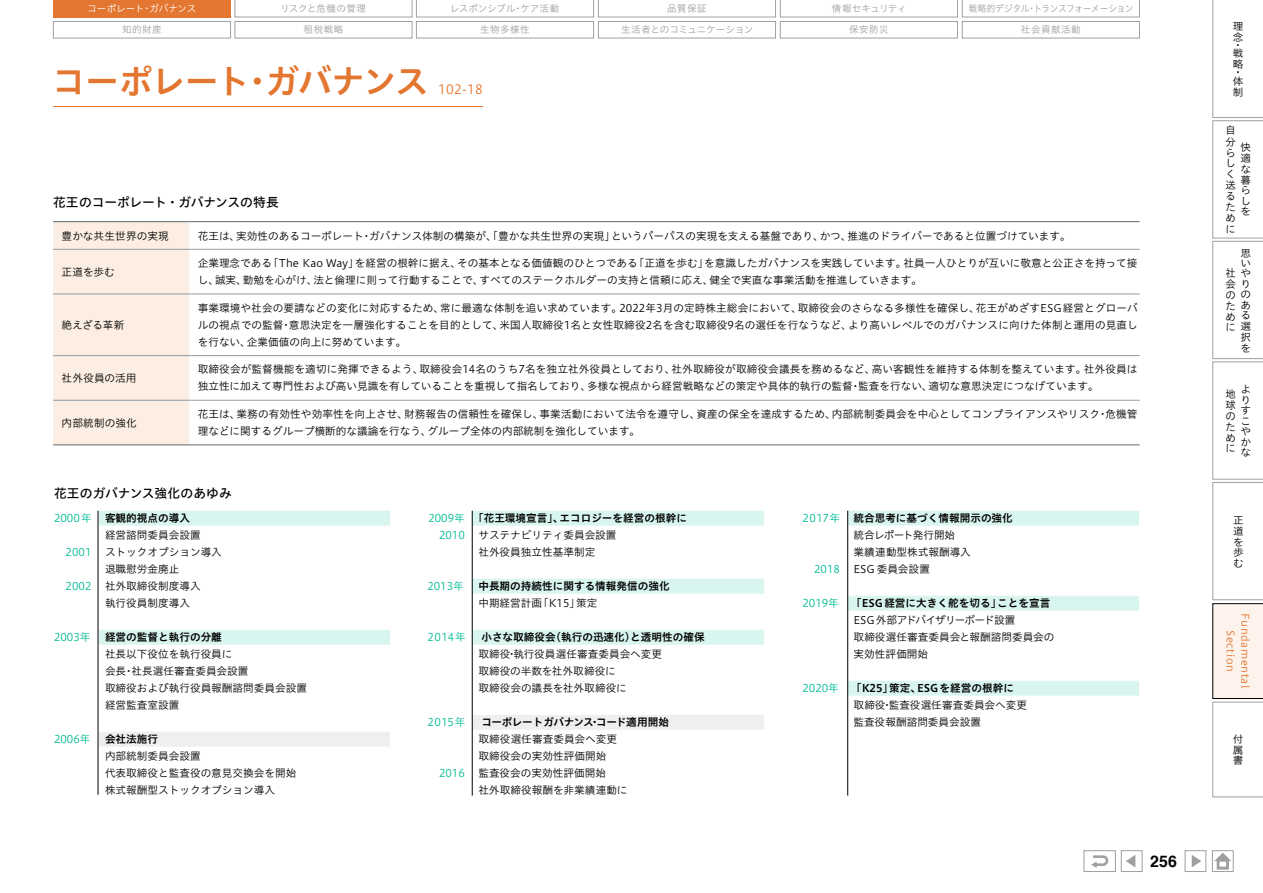
<style>
.page{position:relative;width:1263px;height:893px;background:#fff}
.page>*{position:absolute;margin:0;border:0;box-sizing:border-box;transform-origin:0 0}
.t1{font:34.05px "Hiragino UD Sans Std W6";letter-spacing:-.045em;color:#e37630}
.t2{font:700 15.9px "Helvetica";color:#000}
.t3{font:12.75px "Hiragino UD Sans Std W5";letter-spacing:-.005em;color:#000}
.t4{font:12.75px "Hiragino UD Sans Std W3";color:#e37630}
.t5{font:10.65px/17px "Hiragino UD Sans Std W3";color:#000}
.t6{font:10.65px "Hiragino UD Sans Std W6";color:#000}
.t7{font:10.65px "Hiragino UD Sans Std W3";color:#00bb95}
.t8{font:10.65px "Hiragino UD Sans Std W6";letter-spacing:-.04em;color:#000}
.t9{font:10.35px/10.5px "Hiragino UD Sans Std W3";color:#000}
.t10{font:10.35px/14.9px "Hiragino UD Sans Std W3";letter-spacing:.05em;color:#e37630;text-align:center}
.t11{font:9.6px/21px "Hiragino UD Sans Std W3";letter-spacing:.005em;color:#9fa0a0;text-align:center}
.t12{font:9.6px/21px "Hiragino UD Sans Std W3";letter-spacing:-.015em;color:#9fa0a0;text-align:center;scale:.9 1}
.t13{font:9.6px/21px "Hiragino UD Sans Std W3";letter-spacing:.035em;color:#9fa0a0;text-align:center}
.t14{font:9.6px "Hiragino UD Sans Std W3";letter-spacing:-.015em;color:#fff}
.s1{font-family:"Hiragino UD Sans Std W3";color:#00bb95}
</style>
<div class="page">
<div style="left:53px;top:222px;width:136px;height:222px;background:#fceee2"></div>
<hr style="left:53px;top:249px;width:136px;height:1px;background:#919ca2">
<hr style="left:189px;top:249px;width:951px;height:1px;background:#919ca2">
<hr style="left:53px;top:294px;width:136px;height:1px;background:#919ca2">
<hr style="left:189px;top:294px;width:951px;height:1px;background:#919ca2">
<hr style="left:53px;top:355px;width:136px;height:1px;background:#919ca2">
<hr style="left:189px;top:355px;width:951px;height:1px;background:#919ca2">
<hr style="left:53px;top:400px;width:136px;height:1px;background:#919ca2">
<hr style="left:189px;top:400px;width:951px;height:1px;background:#919ca2">
<hr style="left:53px;top:221px;width:136px;height:1px;background:#637178">
<hr style="left:189px;top:221px;width:951px;height:1px;background:#637178">
<hr style="left:53px;top:444px;width:136px;height:1px;background:#637178">
<hr style="left:189px;top:444px;width:951px;height:1px;background:#637178">
<div style="left:99px;top:511px;width:291px;height:15px;background:#d9f5ef"></div>
<div style="left:99px;top:630px;width:291px;height:15px;background:#d9f5ef"></div>
<div style="left:99px;top:732px;width:291px;height:15px;background:#efefef"></div>
<div style="left:472px;top:511px;width:292px;height:15px;background:#d9f5ef"></div>
<div style="left:472px;top:579px;width:292px;height:15px;background:#d9f5ef"></div>
<div style="left:472px;top:630px;width:292px;height:15px;background:#d9f5ef"></div>
<div style="left:472px;top:715px;width:292px;height:15px;background:#efefef"></div>
<div style="left:847px;top:511px;width:292px;height:15px;background:#d9f5ef"></div>
<div style="left:847px;top:596px;width:292px;height:15px;background:#d9f5ef"></div>
<div style="left:847px;top:681px;width:292px;height:15px;background:#d9f5ef"></div>
<hr style="left:53px;top:106px;width:430px;height:1px;background:#e37630">
<hr style="left:98px;top:511px;width:1px;height:284px;background:#000">
<hr style="left:472px;top:511px;width:1px;height:285px;background:#000">
<hr style="left:847px;top:511px;width:1px;height:285px;background:#000">
<div style="left:1185px;top:850px;width:21px;height:22px;background:#fff;border:1px solid #9fa0a0"></div>
<svg style="left:1192px;top:855px;width:9px;height:12px"></svg>
<div style="left:1121px;top:850px;width:21px;height:22px;background:#fff;border:1px solid #9fa0a0"></div>
<svg style="left:1126px;top:855px;width:9px;height:12px"></svg>
<div style="left:1212px;top:850px;width:21px;height:22px;background:#fff;border:1px solid #9fa0a0"></div>
<svg style="left:1214px;top:853px;width:17px;height:17px"></svg>
<div style="left:1084px;top:850px;width:32px;height:22px;background:#fff;border:1px solid #9fa0a0"></div>
<svg style="left:1091px;top:855px;width:17px;height:13px"></svg>
<svg style="left:1212px;top:0;width:51px;height:797px"></svg>
<div style="left:53px;top:0;width:178px;height:17px;background:#e37630"></div>
<div style="left:53px;top:21px;width:178px;height:17px;border:1px solid #9fa0a0"></div>
<div style="left:235px;top:21px;width:177px;height:17px;border:1px solid #9fa0a0"></div>
<div style="left:416px;top:21px;width:178px;height:17px;border:1px solid #9fa0a0"></div>
<div style="left:598px;top:21px;width:178px;height:17px;border:1px solid #9fa0a0"></div>
<div style="left:780px;top:21px;width:178px;height:17px;border:1px solid #9fa0a0"></div>
<svg style="left:235px;top:0;width:905px;height:17px"></svg>
<div style="left:962px;top:21px;width:178px;height:17px;border:1px solid #9fa0a0"></div>
<p class="t14" style="left:87px;top:1px;width:111px">コーポレート・ガバナンス</p>
<p class="t11" style="left:122px;top:19px;width:41px">知的財産</p>
<p class="t13" style="left:280px;top:-2px;width:87px">リスクと危機の管理租税戦略</p>
<p class="t11" style="left:450px;top:-2px;width:110px">レスポンシブル・ケア活動生物多様性</p>
<p class="t11" style="left:621px;top:-2px;width:134px">品質保証<br>生活者とのコミュニケーション</p>
<p class="t11" style="left:832px;top:-2px;width:76px">情報セキュリティ保安防災</p>
<p class="t12" style="left:969px;top:-2px;width:184px">戦略的デジタル・トランスフォーメーション社会貢献活動</p>
<h1 class="t1" style="left:52px;top:55px;width:379px">コーポレート・ガバナンス</h1>
<p class="t4" style="left:438px;top:79px;width:46px">102-18</p>
<p class="t3" style="left:53px;top:192px;width:227px">花王のコーポレート・ガバナンスの特長</p>
<p class="t5" style="left:62px;top:226px;width:109px">豊かな共生世界の実現</p>
<p class="t5" style="left:198px;top:226px;width:874px">花王は、実効性のあるコーポレート・ガバナンス体制の構築が、「豊かな共生世界の実現」というパーパスの実現を支える基盤であり、かつ、推進のドライバーであると位置づけています。</p>
<p class="t5" style="left:62px;top:263px;width:55px">正道を歩む</p>
<p class="t5" style="left:198px;top:254px;width:941px">企業理念である「The Kao Way」を経営の根幹に据え、その基本となる価値観のひとつである「正道を歩む」を意識したガバナンスを実践しています。社員一人ひとりが互いに敬意と公正さを持って接し、誠実、勤勉を心がけ、法と倫理に則って行動することで、すべてのステークホルダーの支持と信頼に応え、健全で実直な事業活動を推進していきます。</p>
<p class="t5" style="left:62px;top:316px;width:64px">絶えざる革新</p>
<p class="t5" style="left:198px;top:299px;width:941px;text-align:justify">事業環境や社会の要請などの変化に対応するため、常に最適な体制を追い求めています。2022年3月の定時株主総会において、取締役会のさらなる多様性を確保し、花王がめざすESG経営とグローバルの視点での監督・意思決定を一層強化することを目的として、米国人取締役1名と女性取締役2名を含む取締役9名の選任を行なうなど、より高いレベルでのガバナンスに向けた体制と運用の見直しを行ない、企業価値の向上に努めています。</p>
<p class="t5" style="left:62px;top:369px;width:76px">社外役員の活用</p>
<p class="t5" style="left:198px;top:360px;width:941px">取締役会が監督機能を適切に発揮できるよう、取締役会14名のうち7名を独立社外役員としており、社外取締役が取締役会議長を務めるなど、高い客観性を維持する体制を整えています。社外役員は独立性に加えて専門性および高い見識を有していることを重視して指名しており、多様な視点から経営戦略などの策定や具体的執行の監督・監査を行ない、適切な意思決定につなげています。</p>
<p class="t5" style="left:62px;top:413px;width:77px">内部統制の強化</p>
<p class="t5" style="left:198px;top:405px;width:941px">花王は、業務の有効性や効率性を向上させ、財務報告の信頼性を確保し、事業活動において法令を遵守し、資産の保全を達成するため、内部統制委員会を中心としてコンプライアンスやリスク・危機管理などに関するグループ横断的な議論を行なう、グループ全体の内部統制を強化しています。</p>
<p class="t3" style="left:54px;top:484px;width:179px">花王のガバナンス強化のあゆみ</p>
<p class="t6" style="left:54px;top:510px;width:138px"><span class="s1">2000年</span> 客観的視点の導入</p>
<p class="t5" style="left:105px;top:526px;width:97px">経営諮問委員会設置</p>
<p class="t7" style="left:66px;top:544px;width:27px">2001</p>
<p class="t5" style="left:105px;top:543px;width:118px">ストックオプション導入退職慰労金廃止</p>
<p class="t7" style="left:66px;top:578px;width:27px">2002</p>
<p class="t5" style="left:105px;top:577px;width:97px">社外取締役制度導入執行役員制度導入　</p>
<p class="t7" style="left:54px;top:629px;width:38px">2003年</p>
<p class="t6" style="left:105px;top:629px;width:118px">経営の監督と執行の分離</p>
<p class="t5" style="left:105px;top:645px;width:203px">社長以下役位を執行役員に<br>会長・社長選任審査委員会設置<br>取締役および執行役員報酬諮問委員会設置経営監査室設置</p>
<p class="t7" style="left:54px;top:731px;width:38px">2006年</p>
<p class="t6" style="left:105px;top:731px;width:55px">会社法施行</p>
<p class="t5" style="left:105px;top:747px;width:193px">内部統制委員会設置<br>代表取締役と監査役の意見交換会を開始株式報酬型ストックオプション導入</p>
<p class="t6" style="left:428px;top:510px;width:260px"><span class="s1">2009年</span> 「花王環境宣言」、エコロジーを経営の根幹に</p>
<p class="t7" style="left:439px;top:527px;width:27px">2010</p>
<p class="t5" style="left:478px;top:526px;width:140px">サステナビリティ委員会設置社外役員独立性基準制定</p>
<p class="t7" style="left:427px;top:578px;width:38px">2013年</p>
<p class="t6" style="left:478px;top:578px;width:193px">中長期の持続性に関する情報発信の強化</p>
<p class="t5" style="left:478px;top:594px;width:121px">中期経営計画「K15」策定</p>
<p class="t7" style="left:427px;top:629px;width:40px">2014年</p>
<p class="t6" style="left:481px;top:629px;width:225px">小さな取締役会（執行の迅速化）と透明性の確保</p>
<p class="t5" style="left:478px;top:645px;width:185px">取締役・執行役員選任審査委員会へ変更取締役の半数を社外取締役に<br>取締役会の議長を社外取締役に</p>
<p class="t7" style="left:427px;top:714px;width:39px">2015年</p>
<p class="t8" style="left:481px;top:714px;width:189px">コーポレートガバナンス・コード適用開始</p>
<p class="t5" style="left:478px;top:730px;width:140px">取締役選任審査委員会へ変更取締役会の実効性評価開始</p>
<p class="t7" style="left:439px;top:765px;width:27px">2016</p>
<p class="t5" style="left:478px;top:764px;width:151px">監査役会の実効性評価開始<br>社外取締役報酬を非業績連動に</p>
<p class="t7" style="left:802px;top:510px;width:39px">2017年</p>
<p class="t6" style="left:853px;top:510px;width:161px">統合思考に基づく情報開示の強化</p>
<p class="t5" style="left:853px;top:526px;width:119px">統合レポート発行開始<br>業績連動型株式報酬導入</p>
<p class="t7" style="left:814px;top:561px;width:27px">2018</p>
<p class="t5" style="left:853px;top:560px;width:78px">ESG 委員会設置</p>
<p class="t6" style="left:802px;top:595px;width:249px"><span class="s1">2019年</span> 「ESG経営に大きく舵を切る」ことを宣言</p>
<p class="t5" style="left:853px;top:611px;width:203px">ESG 外部アドバイザリーボード設置<br>取締役選任審査委員会と報酬諮問委員会の実効性評価開始</p>
<p class="t6" style="left:802px;top:680px;width:213px"><span class="s1">2020年</span> 「K25」策定、ESGを経営の根幹に</p>
<p class="t5" style="left:853px;top:696px;width:175px">取締役・監査役選任審査委員会へ変更監査役報酬諮問委員会設置</p>
<h2 class="t2" style="left:1150px;top:848px;width:28px">256</h2>
<p class="t9" style="left:1233px;top:20px;width:12px">理念</p>
<p class="t9" style="left:1233px;top:40px;width:12px;line-height:8.2px">・戦</p>
<p class="t9" style="left:1233px;top:60px;width:12px;line-height:8.2px">略・体</p>
<p class="t9" style="left:1233px;top:86px;width:11px">制</p>
<p class="t5" style="left:1225px;top:124px;width:11px;line-height:10.9px">自分らしく送るために</p>
<p class="t9" style="left:1240px;top:142px;width:12px;text-align:justify">快適な暮らしを</p>
<p class="t9" style="left:1240px;top:247px;width:12px">思いやりのある選択を</p>
<p class="t5" style="left:1225px;top:267px;width:12px;line-height:10.8px;text-align:justify">社会のために</p>
<p class="t5" style="left:1225px;top:388px;width:11px;line-height:10.8px;text-align:justify">地球のために</p>
<p class="t9" style="left:1240px;top:383px;width:12px">よりすこやかな</p>
<p class="t9" style="left:1233px;top:514px;width:12px;text-align:justify">正道を歩む</p>
<p class="t10" style="left:1253px;top:613px;width:76px;rotate:90deg">Fundamental<br>Section</p>
<p class="t9" style="left:1233px;top:733px;width:11px;text-align:justify">付属書</p>
</div>
